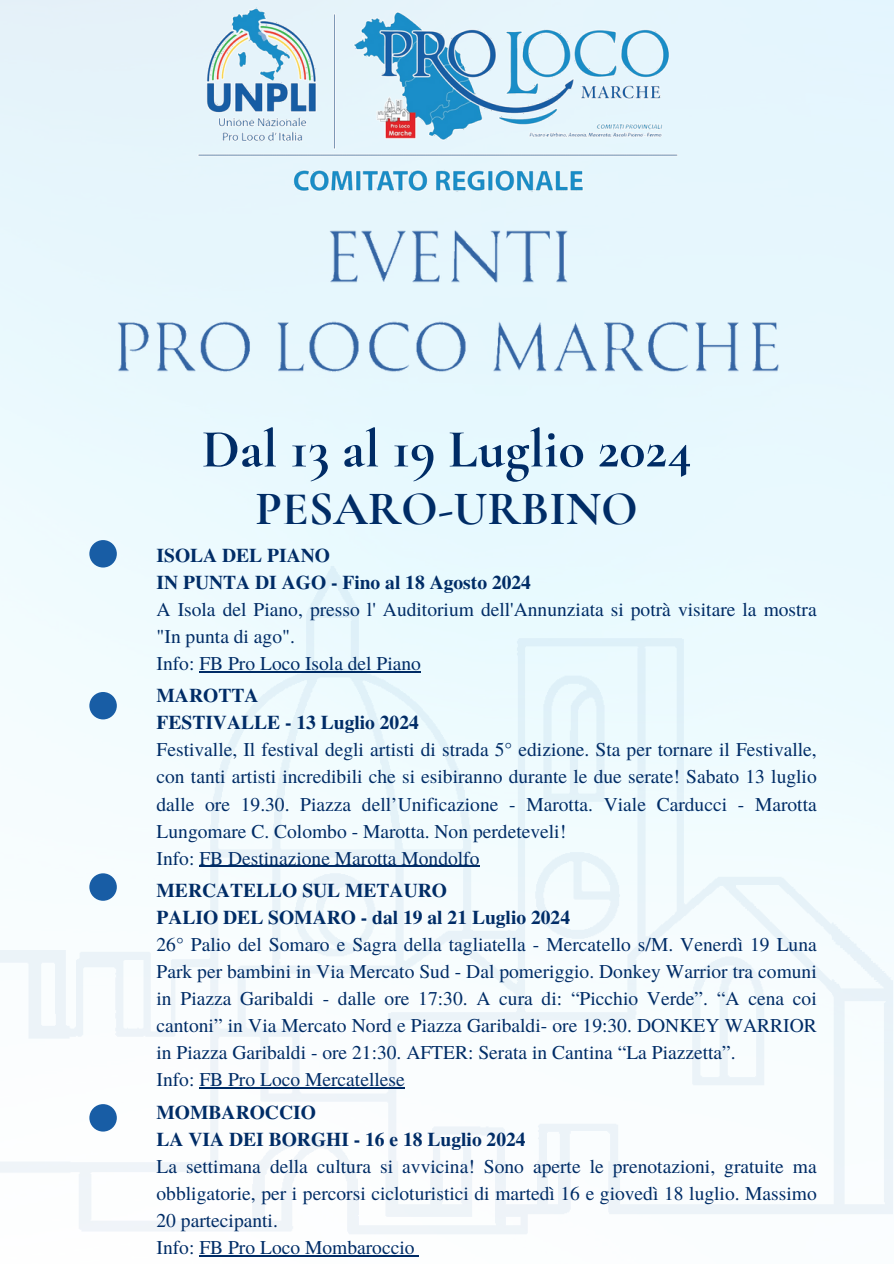
<style>
.page{position:relative;width:894px;height:1264px;background:#fff}
.page>*{position:absolute;margin:0;border:0;box-sizing:border-box;transform-origin:0 0}
.t1{font:700 54.15px "Cormorant Garamond";color:#002c66}
.t2{font:700 48px "Cormorant Garamond";color:#002c66}
.t3{font:19.5px/27px "Te X Gyre Termes";color:#002c66;text-align:justify}
.t4{font:700 19.5px "Te X Gyre Termes";color:#002c66}
</style>
<div class="page">
<img style="left:190px;top:0;width:512px;height:200px">
<img style="left:0;top:540px;width:893px;height:723px">
<hr style="left:199px;top:671px;width:222px;height:1px;background:#002c66">
<hr style="left:199px;top:865px;width:280px;height:1px;background:#002c66">
<hr style="left:199px;top:1087px;width:205px;height:1px;background:#002c66">
<hr style="left:199px;top:1254px;width:215px;height:2px;background:#002c66">
<img style="left:318px;top:223px;width:257px;height:70px">
<img style="left:112px;top:315px;width:668px;height:66px">
<div style="left:89px;top:540px;width:28px;height:27px;background:#185da5;border-radius:50%"></div>
<div style="left:89px;top:692px;width:28px;height:27px;background:#185da5;border-radius:50%"></div>
<div style="left:89px;top:873px;width:28px;height:27px;background:#185da5;border-radius:50%"></div>
<div style="left:89px;top:1104px;width:28px;height:27px;background:#185da5;border-radius:50%"></div>
<p class="t1" style="left:202px;top:416px;width:491px">Dal 13 al 19 Luglio 2024</p>
<p class="t2" style="left:255px;top:479px;width:384px">PESARO-URBINO</p>
<p class="t4" style="left:156px;top:540px;width:175px">ISOLA DEL PIANO</p>
<p class="t4" style="left:156px;top:567px;width:376px">IN PUNTA DI AGO - Fino al 18 Agosto 2024</p>
<h1 class="t3" style="left:156px;top:594px;width:661px">A Isola del Piano, presso l' Auditorium dell'Annunziata si potrà visitare la mostra "In punta di ago".</h1>
<p class="t3" style="left:156px;top:648px;width:266px">Info: FB Pro Loco Isola del Piano</p>
<p class="t4" style="left:156px;top:680px;width:103px">MAROTTA</p>
<p class="t4" style="left:156px;top:707px;width:264px">FESTIVALLE - 13 Luglio 2024</p>
<p class="t3" style="left:156px;top:735px;width:661px">Festivalle, Il festival degli artisti di strada 5° edizione. Sta per tornare il Festivalle, con tanti artisti incredibili che si esibiranno durante le due serate! Sabato 13 luglio dalle ore 19.30. Piazza dell’Unificazione - Marotta. Viale Carducci - Marotta Lungomare C. Colombo - Marotta. Non perdeteveli!</p>
<p class="t3" style="left:156px;top:843px;width:324px">Info: FB Destinazione Marotta Mondolfo</p>
<p class="t4" style="left:156px;top:875px;width:292px">MERCATELLO SUL METAURO</p>
<p class="t4" style="left:156px;top:902px;width:415px">PALIO DEL SOMARO - dal 19 al 21 Luglio 2024</p>
<p class="t3" style="left:156px;top:930px;width:661px">26° Palio del Somaro e Sagra della tagliatella - Mercatello s/M. Venerdì 19 Luna Park per bambini in Via Mercato Sud - Dal pomeriggio. Donkey Warrior tra comuni in Piazza Garibaldi - dalle ore 17:30. A cura di: “Picchio Verde”. “A cena coi cantoni” in Via Mercato Nord e Piazza Garibaldi- ore 19:30. DONKEY WARRIOR in Piazza Garibaldi - ore 21:30. AFTER: Serata in Cantina “La Piazzetta”.</p>
<p class="t3" style="left:156px;top:1065px;width:249px">Info: FB Pro Loco Mercatellese</p>
<p class="t4" style="left:156px;top:1097px;width:161px">MOMBAROCCIO</p>
<p class="t4" style="left:156px;top:1124px;width:370px">LA VIA DEI BORGHI - 16 e 18 Luglio 2024</p>
<p class="t3" style="left:156px;top:1151px;width:661px">La settimana della cultura si avvicina! Sono aperte le prenotazioni, gratuite ma obbligatorie, per i percorsi cicloturistici di martedì 16 e giovedì 18 luglio. Massimo 20 partecipanti.</p>
<p class="t3" style="left:156px;top:1232px;width:259px">Info: FB Pro Loco Mombaroccio</p>
</div>
